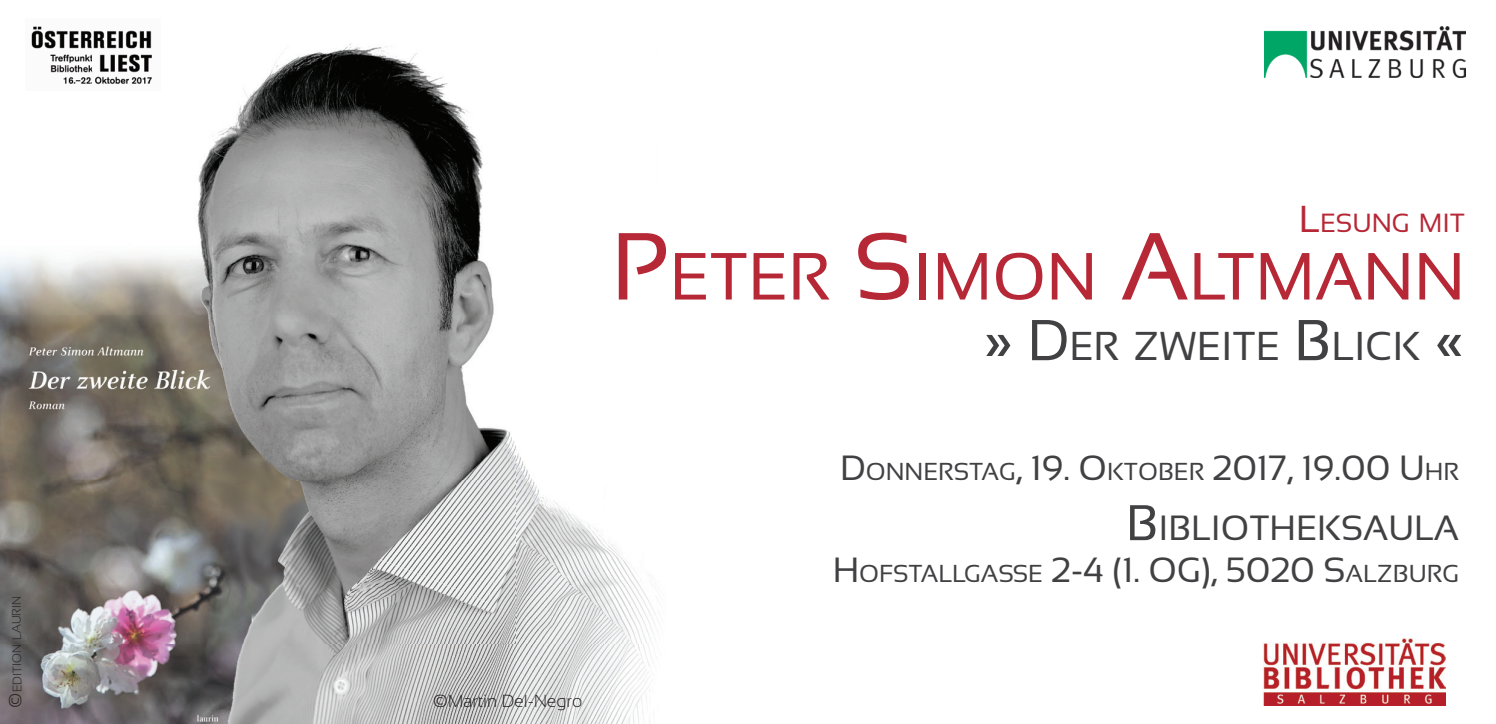
<style>
.page{position:relative;width:1496px;height:724px;background:#fff}
.page>*{position:absolute;margin:0;border:0;box-sizing:border-box;transform-origin:0 0}
.t1{font:66.5px "Sansation";color:#b72837}
.t2{font:40.25px "Sansation";color:#414042}
.t3{font:35px/60px "Sansation";color:#414042;text-align:right}
.t4{font:26.25px "Sansation";color:#b72837}
.t5{font:24.5px "Sansation";color:#414042}
.t6{font:300 17.5px "Sansation";color:#231f20}
.t7{font:300 12.25px "Sansation";color:#231f20}
.s1{font-size:37.5px}
.s2{font-size:95px}
.s3{font-size:57.5px}
.s4{font-size:24.5px}
.s5{font-size:50px}
.s6{font-size:35px}
</style>
<div class="page">
<img style="left:0;top:43px;width:658px;height:680px">
<svg style="left:617px;top:232px;width:41px;height:69px"></svg>
<img style="left:1263px;top:638px;width:182px;height:67px">
<img style="left:1264px;top:26px;width:200px;height:51px">
<img style="left:25px;top:26px;width:135px;height:64px">
<svg style="left:9px;top:693px;width:13px;height:13px"></svg>
<p class="t7" style="left:11px;top:692px;width:98px;rotate:-91deg">EDITION LAURIN</p>
<p class="t4" style="left:1298px;top:208px;width:168px"><span class="s1">L</span>ESUNG MIT</p>
<h1 class="t1" style="left:611px;top:239px;width:855px"><span class="s2">P</span>ETER <span class="s2">S</span>IMON <span class="s2">A</span>LTMANN</h1>
<p class="t2" style="left:984px;top:324px;width:479px"><span class="s3">» D</span>ER ZWEITE <span class="s3">B</span>LICK <span class="s3">«</span></p>
<p class="t3" style="left:840px;top:438px;width:620px">D<span class="s4">ONNERSTAG</span>, 19. O<span class="s4">KTOBER</span> 2017, 19.00 U<span class="s4">HR<br></span><span class="s5">B</span>IBLIOTHEKSAULA</p>
<p class="t5" style="left:832px;top:560px;width:628px"><span class="s6">H</span>OFSTALLGASSE <span class="s6">2-4 (1. OG), 5020 S</span>ALZBURG</p>
<p class="t6" style="left:433px;top:691px;width:151px">©Martin Del-Negro</p>
</div>
